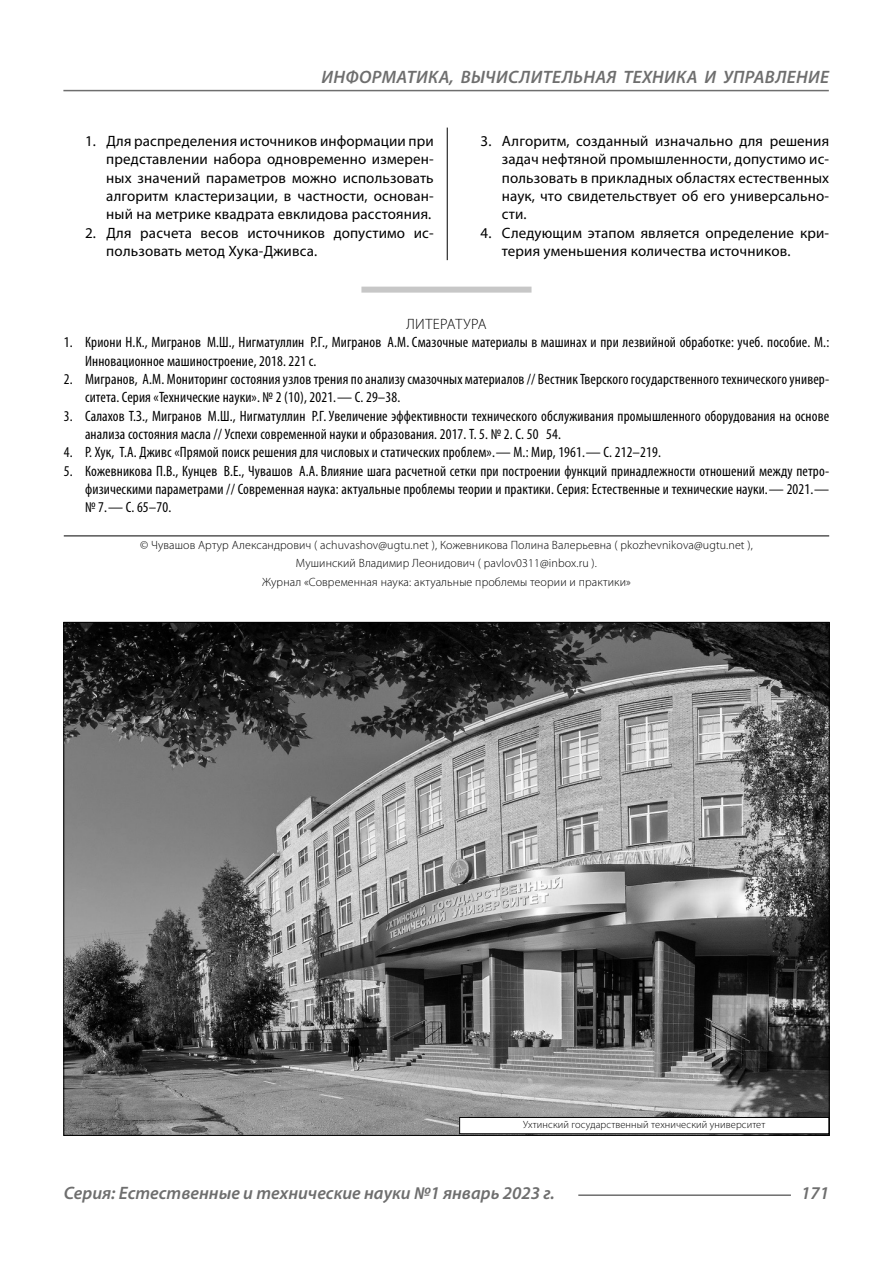
<style>
.page{position:relative;width:893px;height:1263px;background:#fff}
.page>*{position:absolute;margin:0;border:0;box-sizing:border-box;transform-origin:0 0}
.t1{font:italic 600 18px "Myriad Pro";color:#6e6e6e}
.t2{font:condensed 15px/18.3px "Myriad Pro";letter-spacing:.01em;color:#000}
.t3{font:15px/18.3px "Myriad Pro";letter-spacing:.01em;color:#000;text-align:justify}
.Literature{font:300 15px "Myriad Pro";letter-spacing:.03em;color:#000}
.Copy{font:300 12px/18.3px "Myriad Pro";letter-spacing:.01em;color:#000;text-align:center}
.Author-doc{font:300 10.5px "Myriad Pro";letter-spacing:.01em;color:#000}
</style>
<div class="page">
<hr style="left:447px;top:128px;width:1px;height:1007px;background:#000">
<div style="left:361px;top:287px;width:170px;height:6px;background:#c7c7c7"></div>
<div style="left:64px;top:310px;width:765px;height:953px;background:#fff"></div>
<hr style="left:64px;top:535px;width:765px;height:1px;background:#000">
<img style="left:65px;top:624px;width:763px;height:510px">
<div style="left:460px;top:1117px;width:369px;height:17px;background:#fff"></div>
<div style="left:459px;top:1117px;width:370px;height:17px;border:1px solid #000"></div>
<hr style="left:578px;top:1194px;width:213px;height:2px;background:#6e6e6e">
<hr style="left:63px;top:90px;width:766px;height:1px;background:#6e6e6e">
<p class="t1" style="left:321px;top:66px;width:25px">Информатика</p>
<p class="t1" style="left:450px;top:66px;width:48px">, вычислител</p>
<p class="t1" style="left:573px;top:66px;width:23px">ьная</p>
<p class="t1" style="left:623px;top:66px;width:12px">техника</p>
<p class="t1" style="left:705px;top:66px;width:31px">и управление</p>
<p class="t3" style="left:106px;top:131px;width:329px;text-indent:-21px">1. Для распределения источников информации при представлении набора одновременно измерен&shy;ных значений параметров можно использовать алгоритм кластеризации, в частности, основан&shy;ный на метрике квадрата евклидова расстояния.</p>
<p class="t3" style="left:106px;top:223px;width:329px;text-indent:-21px">2. Для расчета весов источников допустимо ис&shy;пользовать метод Хука-Дживса.</p>
<p class="t3" style="left:502px;top:131px;width:329px;text-indent:-21px">3. Алгоритм, созданный изначально для решения задач нефтяной промышленности, допустимо ис&shy;пользовать в прикладных областях естественных наук, что свидетельствует об его универсально&shy;сти.</p>
<p class="t3" style="left:502px;top:223px;width:329px;text-indent:-21px">4. Следующим этапом является определение кри&shy;терия уменьшения количества источников.</p>
<p class="Literature" style="left:406px;top:315px;width:82px">ЛИТЕРАТУРА</p>
<p class="t2" style="left:85px;top:333px;width:746px;text-indent:-21px">1. Криони Н.К., Мигранов М.Ш., Нигматуллин Р.Г., Мигранов А.М. Смазочные материалы в машинах и при лезвийной обработке: учеб. пособие. М.:<br>Инновационное машиностроение, 2018. 221 с.</p>
<p class="t2" style="left:85px;top:370px;width:746px;text-indent:-21px">2. Мигранов, А.М. Мониторинг состояния узлов трения по анализу смазочных материалов // Вестник Тверского государственного технического универ&shy;ситета. Серия «Технические науки». № 2 (10), 2021.— С. 29–38.</p>
<p class="t2" style="left:85px;top:406px;width:746px;text-indent:-21px">3. Салахов Т.З., Мигранов М.Ш., Нигматуллин Р.Г. Увеличение эффективности технического обслуживания промышленного оборудования на основе анализа состояния масла // Успехи современной науки и образования. 2017. Т. 5. № 2. С. 50‒54.</p>
<p class="t2" style="left:64px;top:443px;width:599px">4. Р. Хук, Т.А. Дживс «Прямой поиск решения для числовых и статических проблем».— M.: Мир, 1961.— С. 212–219.</p>
<p class="t2" style="left:85px;top:461px;width:746px;text-align:justify;text-indent:-21px">5. Кожевникова П.В., Кунцев В.Е., Чувашов А.А. Влияние шага расчетной сетки при построении функций принадлежности отношений между петро&shy;физическими параметрами // Современная наука: актуальные проблемы теории и практики. Серия: Естественные и технические науки.— 2021.— № 7.— С. 65–70.</p>
<p class="Copy" style="left:140px;top:536px;width:614px">© Чувашов Артур Александрович ( achuvashov@ugtu.net ), Кожевникова Полина Валерьевна ( pkozhevnikova@ugtu.net ),<br>Мушинский Владимир Леонидович ( pavlov0311@inbox.ru ).<br>Журнал «Современная наука: актуальные проблемы теории и практики»</p>
<p class="Author-doc" style="left:523px;top:1118px;width:244px">Ухтинский государственный технический университет</p>
<p class="t1" style="left:64px;top:1182px;width:493px">Серия: Естественные и технические науки №1 январь 2023 г.</p>
<p class="t1" style="left:801px;top:1182px;width:30px">171</p>
</div>
